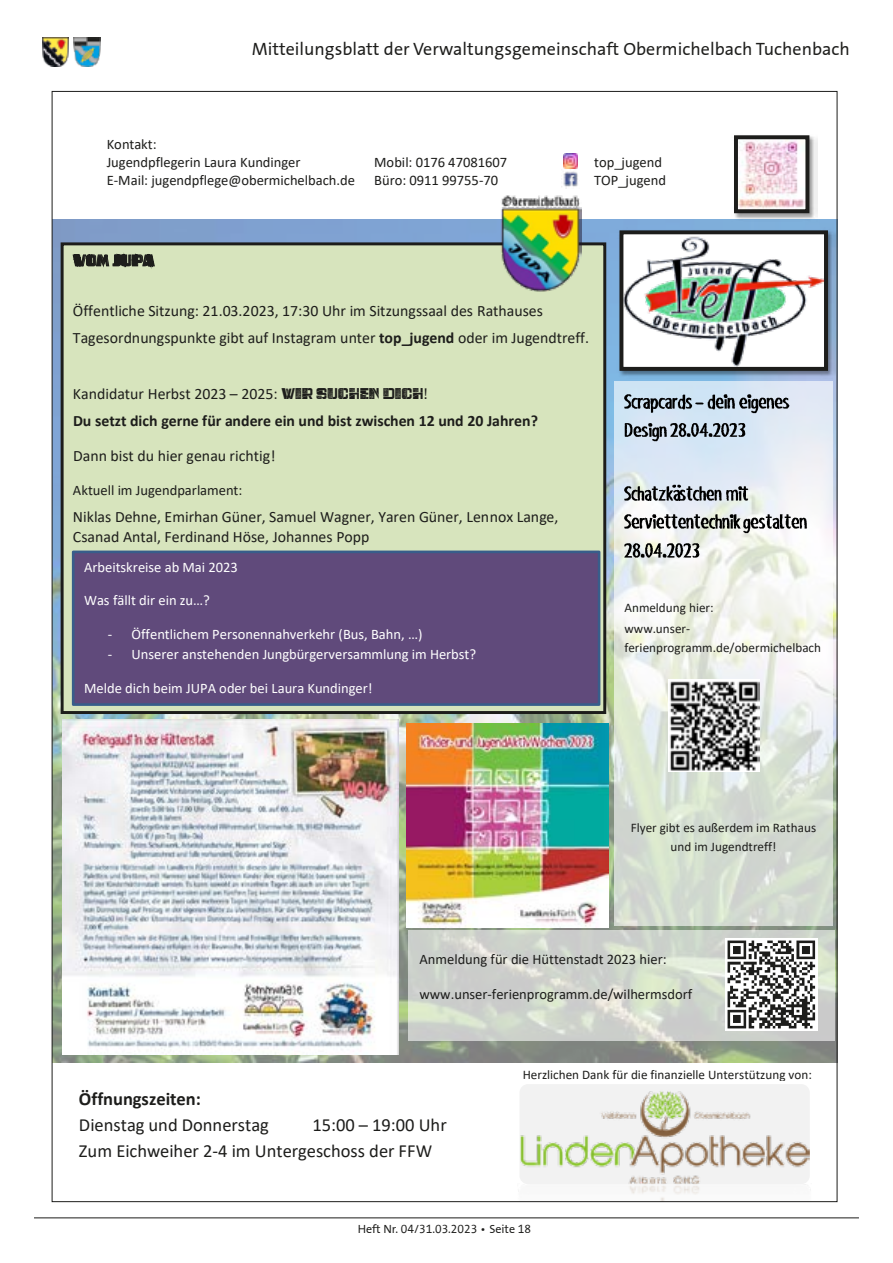
<style>
.page{position:relative;width:893px;height:1263px;background:#fff}
.page>*{position:absolute;margin:0;border:0;box-sizing:border-box;transform-origin:0 0}
.t1{font:18.45px/25.8px "Calibri";color:#1d1d1b}
.t2{font:700 18.45px "Calibri";color:#1d1d1b}
.t3{font:18px "The Sans Correspondence";color:#1d1d1b}
.t4{font:15.75px/27.2px "Calibri";color:#1d1d1b}
.t5{font:700 15.75px/27px "Calibri";color:#1d1d1b}
.t6{font:15.75px "Retro Style";color:#1d1d1b}
.t7{font:14.55px/17.7px "Calibri";color:#1d1d1b}
.t8{font:14.55px "Calibri";color:#fff}
.t9{font:13.2px/21.8px "Calibri";color:#1d1d1b}
.t10{font:12px "The Sans Correspondence";color:#1d1d1b}
.s1{font-weight:700}
.s2{font-weight:400}
.s3{font-family:"Retro Style";font-weight:400}
.s4{font-family:"Cambria";font-weight:400}
</style>
<div class="page">
<img style="left:43px;top:38px;width:26px;height:29px">
<img style="left:73px;top:38px;width:27px;height:29px">
<hr style="left:34px;top:1217px;width:825px;height:1px;background:#1d1d1b">
<img style="left:563px;top:153px;width:15px;height:15px">
<img style="left:561px;top:171px;width:17px;height:17px">
<img style="left:54px;top:219px;width:781px;height:843px">
<img style="left:628px;top:1184px;width:183px;height:16px">
<svg style="left:519px;top:1084px;width:291px;height:100px;fill:#f2f2f2"></svg>
<img style="left:731px;top:135px;width:86px;height:86px">
<img style="left:739px;top:140px;width:65px;height:68px">
<div style="left:734px;top:135px;width:75px;height:78px;border:4px solid #1d1d1b"></div>
<img style="left:617px;top:228px;width:218px;height:151px">
<img style="left:624px;top:235px;width:199px;height:131px">
<div style="left:619px;top:230px;width:209px;height:141px;border:4px solid #1d1d1b"></div>
<div style="left:62px;top:244px;width:543px;height:468px;background:#d7e4bd"></div>
<div style="left:61px;top:242px;width:545px;height:472px;border:3px solid #1d1d1b"></div>
<img style="left:499px;top:195px;width:82px;height:96px">
<img style="left:407px;top:724px;width:201px;height:203px">
<div style="left:73px;top:552px;width:526px;height:152px;background:#604a7b"></div>
<div style="left:72px;top:550px;width:528px;height:156px;border:3px solid #385d8a"></div>
<div style="left:614px;top:381px;width:218px;height:545px;background:#fff;opacity:.62"></div>
<img style="left:624px;top:390px;width:72px;height:25px">
<img style="left:696px;top:390px;width:12px;height:25px">
<img style="left:708px;top:390px;width:91px;height:25px">
<img style="left:624px;top:418px;width:47px;height:25px">
<img style="left:671px;top:418px;width:81px;height:25px">
<img style="left:624px;top:482px;width:135px;height:24px">
<img style="left:624px;top:510px;width:119px;height:25px">
<img style="left:743px;top:510px;width:71px;height:25px">
<img style="left:624px;top:538px;width:82px;height:25px">
<img style="left:62px;top:719px;width:337px;height:336px">
<img style="left:668px;top:680px;width:92px;height:91px">
<div style="left:408px;top:930px;width:427px;height:110px;background:#fff;opacity:.59"></div>
<img style="left:726px;top:938px;width:91px;height:92px">
<p class="t3" style="left:252px;top:39px;width:600px">Mitteilungsblatt der Verwaltungsgemeinschaft Obermichelbach Tuchenbach</p>
<p class="t7" style="left:107px;top:135px;width:250px">Kontakt:<br>Jugendpflegerin Laura Kundinger<br>E-Mail: jugendpflege@obermichelbach.de</p>
<p class="t7" style="left:374px;top:153px;width:135px">Mobil: 0176 47081607<br>Büro: 0911 99755-70</p>
<p class="t7" style="left:594px;top:153px;width:73px">top_jugend<br>TOP_jugend</p>
<p class="t6" style="left:73px;top:251px;width:83px">VOM JUPA</p>
<p class="t4" style="left:73px;top:297px;width:518px">Öffentliche Sitzung: 21.03.2023, 17:30 Uhr im Sitzungssaal des Rathauses<br>Tagesordnungspunkte gibt auf Instagram unter <span class="s1">top_jugend</span> oder im Jugendtreff.</p>
<p class="t5" style="left:73px;top:380px;width:466px"><span class="s2">Kandidatur Herbst 2023 – 2025:</span> <span class="s3">WIR SUCHEN DICH</span><span class="s4">!<br></span>Du setzt dich gerne für andere ein und bist zwischen 12 und 20 Jahren?</p>
<p class="t4" style="left:73px;top:442px;width:204px">Dann bist du hier genau richtig!</p>
<p class="t7" style="left:73px;top:481px;width:171px">Aktuell im Jugendparlament:</p>
<p class="t4" style="left:73px;top:507px;width:487px;line-height:19.4px">Niklas Dehne, Emirhan Güner, Samuel Wagner, Yaren Güner, Lennox Lange,<br>Csanad Antal, Ferdinand Höse, Johannes Popp</p>
<p class="t8" style="left:84px;top:557px;width:155px">Arbeitskreise ab Mai 2023</p>
<p class="t8" style="left:84px;top:590px;width:127px">Was fällt dir ein zu…?</p>
<p class="t8" style="left:108px;top:624px;width:316px">- Öffentlichem Personennahverkehr (Bus, Bahn, …)</p>
<p class="t8" style="left:108px;top:644px;width:370px">- Unserer anstehenden Jungbürgerversammlung im Herbst?</p>
<p class="t8" style="left:84px;top:678px;width:290px">Melde dich beim JUPA oder bei Laura Kundinger!</p>
<p class="t9" style="left:624px;top:596px;width:91px">Anmeldung hier: www.unser-</p>
<p class="t9" style="left:624px;top:636px;width:198px">ferienprogramm.de/obermichelbach</p>
<p class="t9" style="left:631px;top:818px;width:187px;line-height:18.5px;text-align:center">Flyer gibt es außerdem im Rathaus und im Jugendtreff!</p>
<p class="t7" style="left:419px;top:950px;width:249px">Anmeldung für die Hüttenstadt 2023 hier:</p>
<p class="t7" style="left:419px;top:985px;width:274px">www.unser-ferienprogramm.de/wilhermsdorf</p>
<p class="t2" style="left:79px;top:1086px;width:123px">Öffnungszeiten:</p>
<p class="t1" style="left:79px;top:1111px;width:191px">Dienstag und Donnerstag</p>
<p class="t1" style="left:79px;top:1111px;width:369px;text-indent:233px">15:00 – 19:00 Uhr<br>Zum Eichweiher 2-4 im Untergeschoss der FFW</p>
<p class="t9" style="left:523px;top:1063px;width:291px">Herzlichen Dank für die finanzielle Unterstützung von:</p>
<p class="t10" style="left:358px;top:1223px;width:175px">Heft Nr. 04/31.03.2023 • Seite 18</p>
</div>
